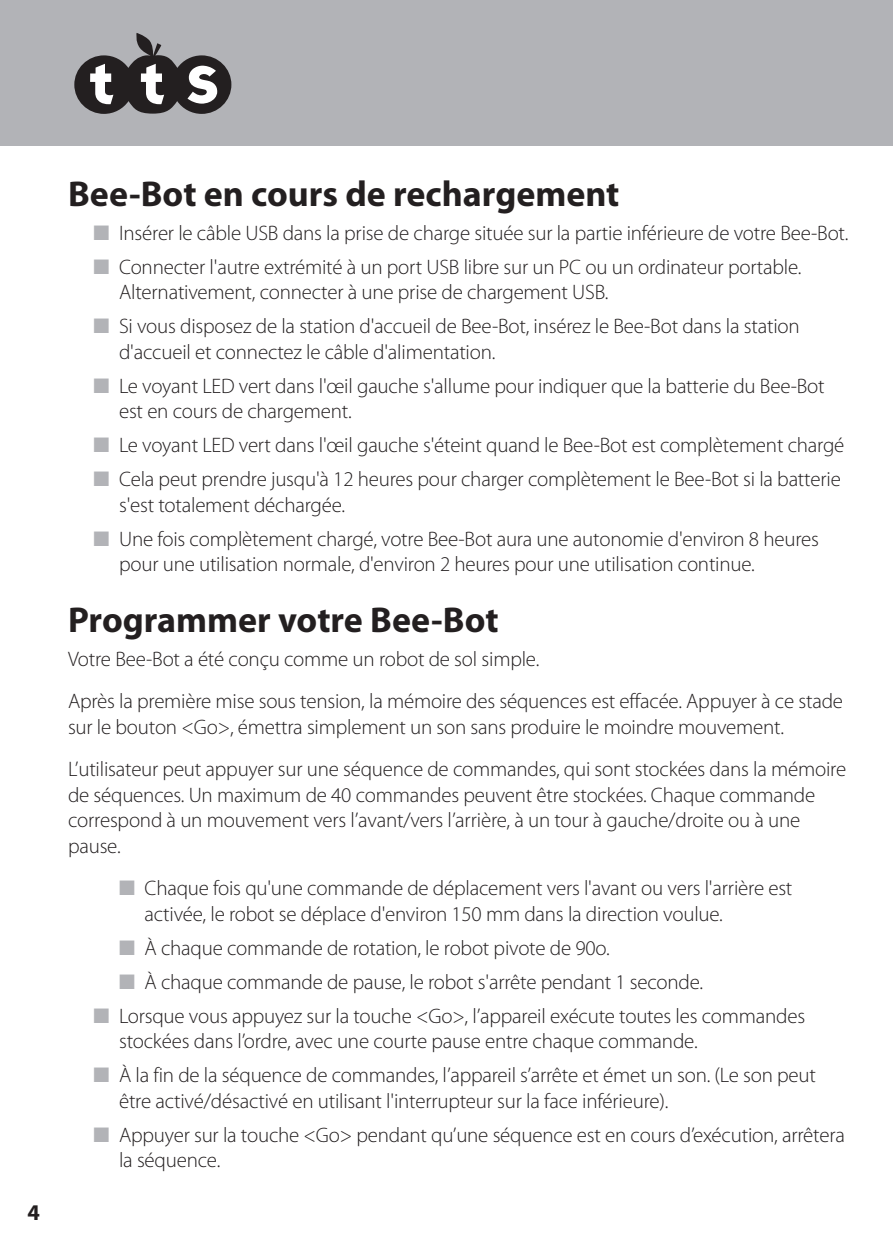
<style>
.page{position:relative;width:893px;height:1259px;background:#fff}
.page>*{position:absolute;margin:0;border:0;box-sizing:border-box;transform-origin:0 0}
.sub_head{font:700 36px "Myriad Pro";color:#231f20}
.even_number{font:700 22.5px "Myriad Pro";color:#231f20}
.indented_body_text{font:300 21px/25.5px "Myriad Pro";letter-spacing:-.01em;color:#231f20}
.body_copy{font:300 21px/25.5px "Myriad Pro";letter-spacing:-.01em;color:#231f20}
.s1{color:#b2b3b7}
</style>
<div class="page">
<div style="left:0;top:0;width:893px;height:145px;background:#b2b3b7"></div>
<svg style="left:74px;top:33px;width:157px;height:81px"></svg>
<p class="even_number" style="left:28px;top:1200px;width:14px">4</p>
<p class="sub_head" style="left:68px;top:173px;width:553px">Bee-Bot en cours de rechargement</p>
<p class="indented_body_text" style="left:94px;top:220px;width:756px"><span class="s1">■</span> Insérer le câble USB dans la prise de charge située sur la partie inférieure de votre Bee-Bot.</p>
<p class="indented_body_text" style="left:119px;top:254px;width:684px;text-indent:-26px"><span class="s1">■</span> Connecter l'autre extrémité à un port USB libre sur un PC ou un ordinateur portable.<br>Alternativement, connecter à une prise de chargement USB.</p>
<p class="indented_body_text" style="left:119px;top:314px;width:682px;text-indent:-26px"><span class="s1">■</span> Si vous disposez de la station d'accueil de Bee-Bot, insérez le Bee-Bot dans la station d'accueil et connectez le câble d'alimentation.</p>
<p class="indented_body_text" style="left:119px;top:373px;width:707px;text-indent:-26px"><span class="s1">■</span> Le voyant LED vert dans l'œil gauche s'allume pour indiquer que la batterie du Bee-Bot est en cours de chargement.</p>
<p class="indented_body_text" style="left:94px;top:433px;width:752px"><span class="s1">■</span> Le voyant LED vert dans l'œil gauche s'éteint quand le Bee-Bot est complètement chargé</p>
<p class="indented_body_text" style="left:119px;top:467px;width:723px;text-indent:-26px"><span class="s1">■</span> Cela peut prendre jusqu'à 12 heures pour charger complètement le Bee-Bot si la batterie s'est totalement déchargée.</p>
<p class="indented_body_text" style="left:119px;top:526px;width:701px;text-indent:-26px"><span class="s1">■</span> Une fois complètement chargé, votre Bee-Bot aura une autonomie d'environ 8 heures pour une utilisation normale, d'environ 2 heures pour une utilisation continue.</p>
<p class="sub_head" style="left:68px;top:599px;width:432px">Programmer votre Bee-Bot</p>
<p class="body_copy" style="left:68px;top:646px;width:473px">Votre Bee-Bot a été conçu comme un robot de sol simple.</p>
<p class="body_copy" style="left:68px;top:688px;width:777px">Après la première mise sous tension, la mémoire des séquences est effacée. Appuyer à ce stade sur le bouton &lt;Go&gt;, émettra simplement un son sans produire le moindre mouvement.</p>
<p class="body_copy" style="left:68px;top:756px;width:780px">L’utilisateur peut appuyer sur une séquence de commandes, qui sont stockées dans la mémoire de séquences. Un maximum de 40 commandes peuvent être stockées. Chaque commande correspond à un mouvement vers l’avant/vers l’arrière, à un tour à gauche/droite ou à une pause.</p>
<p class="indented_body_text" style="left:145px;top:875px;width:649px;text-indent:-26px"><span class="s1">■</span> Chaque fois qu'une commande de déplacement vers l'avant ou vers l'arrière est activée, le robot se déplace d'environ 150 mm dans la direction voulue.</p>
<p class="indented_body_text" style="left:119px;top:935px;width:492px"><span class="s1">■</span> À chaque commande de rotation, le robot pivote de 90o.</p>
<p class="indented_body_text" style="left:119px;top:969px;width:586px"><span class="s1">■</span> À chaque commande de pause, le robot s'arrête pendant 1 seconde.</p>
<p class="indented_body_text" style="left:119px;top:1003px;width:688px;text-indent:-26px"><span class="s1">■</span> Lorsque vous appuyez sur la touche &lt;Go&gt;, l’appareil exécute toutes les commandes stockées dans l’ordre, avec une courte pause entre chaque commande.</p>
<p class="indented_body_text" style="left:119px;top:1062px;width:698px;text-indent:-26px"><span class="s1">■</span> À la fin de la séquence de commandes, l’appareil s’arrête et émet un son. (Le son peut être activé/désactivé en utilisant l'interrupteur sur la face inférieure).</p>
<p class="indented_body_text" style="left:119px;top:1122px;width:727px;text-indent:-26px"><span class="s1">■</span> Appuyer sur la touche &lt;Go&gt; pendant qu’une séquence est en cours d’exécution, arrêtera la séquence.</p>
</div>
